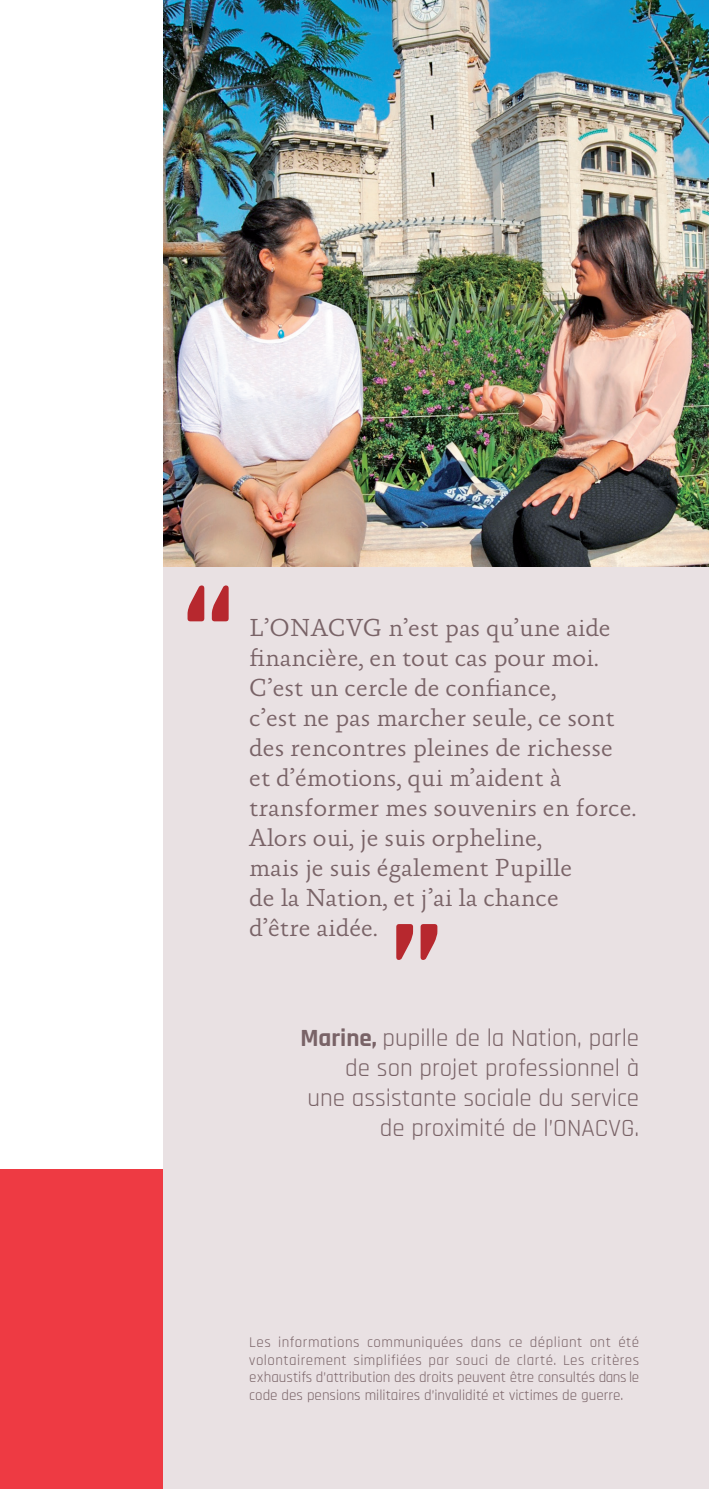
<style>
.page{position:relative;width:709px;height:1489px;background:#fff}
.page>*{position:absolute;margin:0;border:0;box-sizing:border-box;transform-origin:0 0}
.t1{font:700 150px "Rajdhani";color:#b7282e}
.t2{font:300 25px/30px "Absara";color:#796367}
.t3{font:25px/30px "Rajdhani";color:#796367;text-align:right}
.t4{font:15px/17.5px "Rajdhani";color:#796367;text-align:justify}
.s1{font-weight:700}
</style>
<div class="page">
<div style="left:0;top:1169px;width:177px;height:319px;background:#ee3a43"></div>
<img style="left:163px;top:0;width:546px;height:567px">
<div style="left:163px;top:567px;width:546px;height:921px;background:#e9e1e3"></div>
<p class="t1" style="left:182px;top:542px;width:54px">“</p>
<p class="t2" style="left:249px;top:614px;width:389px">L’ONACVG n’est pas qu’une aide financière, en tout cas pour moi.<br>C’est un cercle de confiance,<br>c’est ne pas marcher seule, ce sont des rencontres pleines de richesse et d’émotions, qui m’aident à transformer mes souvenirs en force.<br>Alors oui, je suis orpheline,<br>mais je suis également Pupille<br>de la Nation, et j’ai la chance<br>d’être aidée.</p>
<p class="t1" style="left:391px;top:881px;width:54px">”</p>
<p class="t3" style="left:300px;top:1023px;width:340px"><span class="s1">Marine,</span> pupille de la Nation, parle de son projet professionnel à<br>une assistante sociale du service de proximité de l’ONACVG.</p>
<p class="t4" style="left:249px;top:1333px;width:391px">Les informations communiquées dans ce dépliant ont été volontairement simplifiées par souci de clarté. Les critères exhaustifs d’attribution des droits peuvent être consultés dans le code des pensions militaires d’invalidité et victimes de guerre.</p>
</div>
